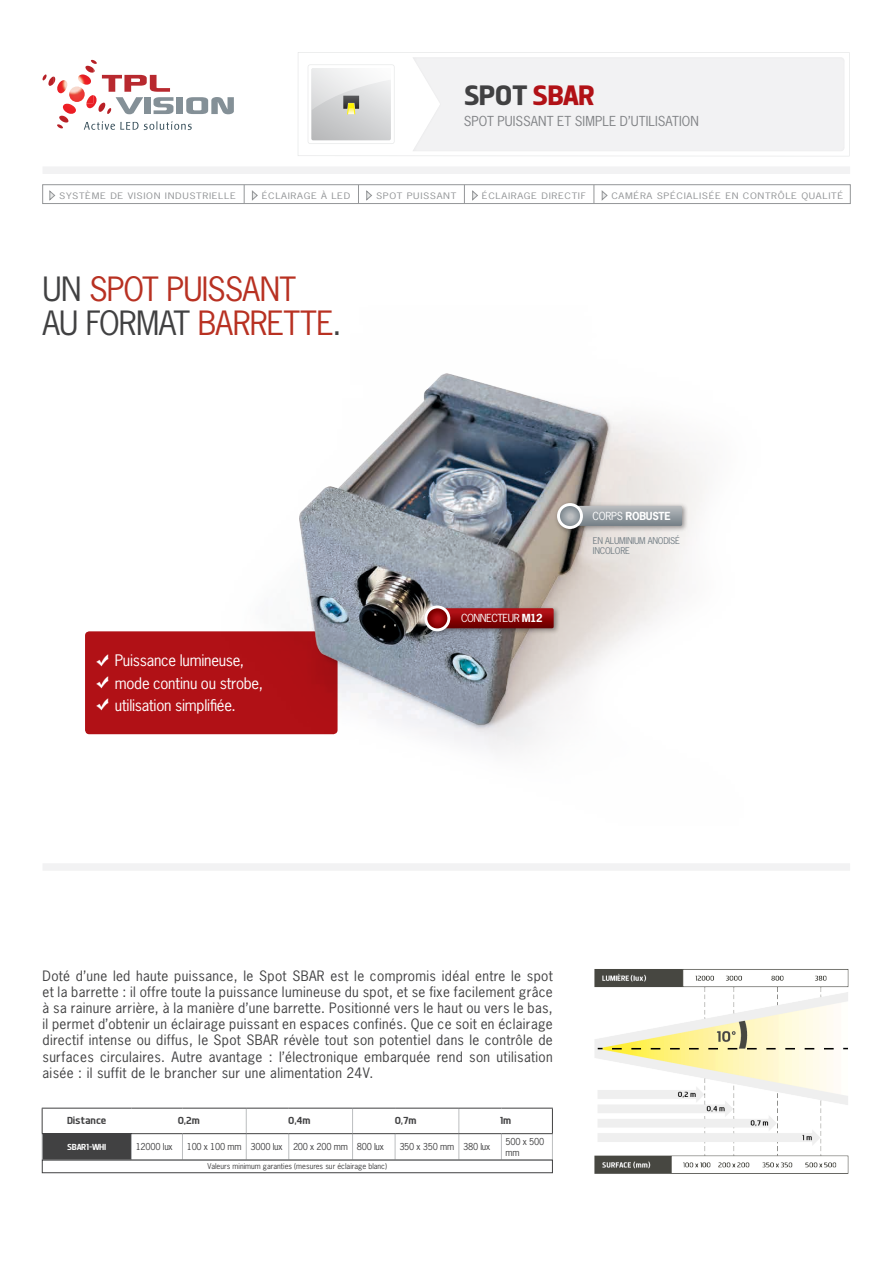
<style>
.page{position:relative;width:893px;height:1263px;background:#fff}
.page>*{position:absolute;margin:0;border:0;box-sizing:border-box;transform-origin:0 0}
.t1{font:31.5px/34.5px "News Gothic Std";letter-spacing:-.02em;color:#b83122}
.t2{font:700 28.5px "Dyno";letter-spacing:-.03em;color:#414142}
.t3{font:15px/22.5px "News Gothic Std";letter-spacing:-.015em;color:#fff}
.t4{font:13.5px/16.2px "News Gothic Std";letter-spacing:.025em;color:#414142;text-align:justify}
.t5{font:12.9px "News Gothic Std";letter-spacing:.005em;color:#808285}
.t6{font:10.5px "Dyno";letter-spacing:-.025em;color:#414142}
.t7{font:10.5px "News Gothic Std";letter-spacing:-.05em;color:#fff}
.t8{font:700 10.5px "News Gothic Std";letter-spacing:-.025em;color:#fff}
.t9{font:9px/10.8px "News Gothic Std";letter-spacing:-.025em;color:#414142}
.t10{font:9px "Dyno";letter-spacing:-.025em;color:#fff}
.t11{font:8.7px/10.5px "News Gothic Std";letter-spacing:-.025em;color:#727d84}
.t12{font:8.4px "News Gothic Std";letter-spacing:.06em;color:#949698;scale:1.25 1}
.t13{font:7.5px "News Gothic Std";color:#414142}
.s1{color:#b11116}
.s2{color:#414142}
.s3{font-weight:700}
</style>
<div class="page">
<div style="left:85px;top:631px;width:253px;height:103px;background:#b11116;border-radius:4px"></div>
<img style="left:91px;top:373px;width:615px;height:378px">
<svg style="left:42px;top:60px;width:192px;height:70px"></svg>
<div style="left:43px;top:166px;width:807px;height:8px;background:#f2f2f3"></div>
<div style="left:43px;top:863px;width:807px;height:8px;background:#f2f2f3"></div>
<div style="left:42px;top:1134px;width:89px;height:26px;background:#414142"></div>
<svg style="left:182px;top:1134px;width:1px;height:26px"></svg>
<svg style="left:246px;top:1109px;width:1px;height:51px"></svg>
<svg style="left:289px;top:1134px;width:1px;height:26px"></svg>
<svg style="left:352px;top:1109px;width:1px;height:51px"></svg>
<svg style="left:395px;top:1134px;width:1px;height:26px"></svg>
<svg style="left:459px;top:1109px;width:1px;height:51px"></svg>
<svg style="left:501px;top:1134px;width:1px;height:26px"></svg>
<svg style="left:131px;top:1134px;width:1px;height:26px"></svg>
<hr style="left:42px;top:1108px;width:89px;height:1px;background:#414142">
<svg style="left:42px;top:1108px;width:1px;height:52px"></svg>
<hr style="left:131px;top:1108px;width:51px;height:1px;background:#414142">
<hr style="left:182px;top:1108px;width:64px;height:1px;background:#414142">
<hr style="left:246px;top:1108px;width:43px;height:1px;background:#414142">
<hr style="left:289px;top:1108px;width:64px;height:1px;background:#414142">
<hr style="left:353px;top:1108px;width:42px;height:1px;background:#414142">
<hr style="left:395px;top:1108px;width:64px;height:1px;background:#414142">
<hr style="left:459px;top:1108px;width:42px;height:1px;background:#414142">
<hr style="left:501px;top:1108px;width:52px;height:1px;background:#414142">
<svg style="left:552px;top:1108px;width:1px;height:52px"></svg>
<hr style="left:42px;top:1133px;width:89px;height:1px;background:#414142">
<hr style="left:131px;top:1133px;width:51px;height:1px;background:#414142">
<hr style="left:182px;top:1133px;width:64px;height:1px;background:#414142">
<hr style="left:246px;top:1133px;width:43px;height:1px;background:#414142">
<hr style="left:289px;top:1133px;width:64px;height:1px;background:#414142">
<hr style="left:353px;top:1133px;width:42px;height:1px;background:#414142">
<hr style="left:395px;top:1133px;width:64px;height:1px;background:#414142">
<hr style="left:459px;top:1133px;width:42px;height:1px;background:#414142">
<hr style="left:501px;top:1133px;width:52px;height:1px;background:#414142">
<div style="left:42px;top:1160px;width:511px;height:13px;border:1px solid #414142"></div>
<img style="left:594px;top:969px;width:255px;height:205px">
<svg style="left:298px;top:52px;width:551px;height:104px"></svg>
<div style="left:412px;top:57px;width:432px;height:94px;background:#f2f2f3"></div>
<svg style="left:308px;top:64px;width:87px;height:80px"></svg>
<div style="left:421px;top:602px;width:139px;height:35px;background:#231f20;opacity:.45"></div>
<svg style="left:445px;top:608px;width:109px;height:20px;background:#91090c"></svg>
<svg style="left:426px;top:607px;width:23px;height:23px"></svg>
<div style="left:424px;top:605px;width:26px;height:26px;border:3px solid #fff;border-radius:50%"></div>
<div style="left:554px;top:500px;width:134px;height:35px;background:#231f20;opacity:.45"></div>
<svg style="left:577px;top:506px;width:105px;height:20px;background:#969da3"></svg>
<svg style="left:558px;top:504px;width:23px;height:23px"></svg>
<div style="left:557px;top:503px;width:26px;height:26px;border:3px solid #fff;border-radius:50%"></div>
<svg style="left:50px;top:191px;width:5px;height:9px"></svg>
<svg style="left:244px;top:187px;width:1px;height:15px"></svg>
<svg style="left:252px;top:191px;width:6px;height:9px"></svg>
<svg style="left:358px;top:187px;width:1px;height:15px"></svg>
<svg style="left:366px;top:191px;width:6px;height:9px"></svg>
<svg style="left:464px;top:187px;width:1px;height:15px"></svg>
<svg style="left:472px;top:191px;width:6px;height:9px"></svg>
<svg style="left:594px;top:187px;width:1px;height:15px"></svg>
<svg style="left:602px;top:191px;width:5px;height:9px"></svg>
<div style="left:43px;top:185px;width:807px;height:19px;border:1px solid #949698"></div>
<h2 class="t2" style="left:464px;top:78px;width:133px">SPOT <span class="s1">SBAR</span></h2>
<p class="t5" style="left:464px;top:113px;width:237px">SPOT PUISSANT ET SIMPLE D’UTILISATION</p>
<p class="t12" style="left:59px;top:190px;width:99px">système de Vision indus</p>
<p class="t12" style="left:196px;top:190px;width:33px">trielle</p>
<p class="t12" style="left:262px;top:190px;width:72px">éclairage à led</p>
<p class="t12" style="left:376px;top:190px;width:44px">Spot puissa</p>
<p class="t12" style="left:443px;top:190px;width:12px">nt</p>
<p class="t12" style="left:482px;top:190px;width:85px">éclairage directif</p>
<p class="t12" style="left:611px;top:190px;width:29px">caméra</p>
<p class="t12" style="left:657px;top:190px;width:123px">spécialisée en contrôle qua</p>
<p class="t12" style="left:822px;top:190px;width:18px">lité</p>
<h1 class="t1" style="left:43px;top:271px;width:255px"><span class="s2">Un</span> spot pu issant <span class="s2">au format</span> barr</h1>
<h1 class="t1" style="left:267px;top:306px;width:76px">ette<span class="s2">.</span></h1>
<p class="t3" style="left:115px;top:649px;width:150px">Puissance lumineuse, mode continu ou strobe, utilisation simplifiée.</p>
<p class="t7" style="left:461px;top:612px;width:83px">connecteur <span class="s3">M12</span></p>
<p class="t7" style="left:592px;top:509px;width:20px">Corps</p>
<p class="t8" style="left:625px;top:509px;width:47px">ROBUSTE</p>
<p class="t11" style="left:593px;top:535px;width:89px">en aluminium anodisé incolore</p>
<p class="t4" style="left:43px;top:967px;width:512px">Doté d’une led haute puissance, le Spot SBAR est le compromis idéal entre le spot et la barrette : il offre toute la puissance lumineuse du spot, et se fixe facilement grâce à sa rainure arrière, à la manière d’une barrette. Positionné vers le haut ou vers le bas, il permet d’obtenir un éclairage puissant en espaces confinés. Que ce soit en éclairage directif intense ou diffus, le Spot SBAR révèle tout son potentiel dans le contrôle de surfaces circulaires. Autre avantage : l’électronique embarquée rend son utilisation aisée : il suffit de le brancher sur une alimentation 24V.</p>
<p class="t6" style="left:67px;top:1114px;width:41px">Distance</p>
<p class="t6" style="left:178px;top:1114px;width:24px">0,2m</p>
<p class="t6" style="left:288px;top:1114px;width:24px">0,4m</p>
<p class="t6" style="left:395px;top:1114px;width:23px">0,7m</p>
<p class="t6" style="left:500px;top:1114px;width:13px">1m</p>
<p class="t10" style="left:67px;top:1141px;width:41px">SBAR1-WHI</p>
<p class="t9" style="left:136px;top:1141px;width:39px">12000 lux</p>
<p class="t9" style="left:187px;top:1141px;width:199px">100 x 100 mm 3000 lux 200 x 200 mm 800 lux</p>
<p class="t9" style="left:399px;top:1141px;width:92px">350 x 350 mm 380 lux</p>
<p class="t9" style="left:506px;top:1136px;width:40px">500 x 500 mm</p>
<p class="t13" style="left:208px;top:1162px;width:181px">Valeurs minimum garanties (mesures sur éclairage blanc)</p>
</div>
